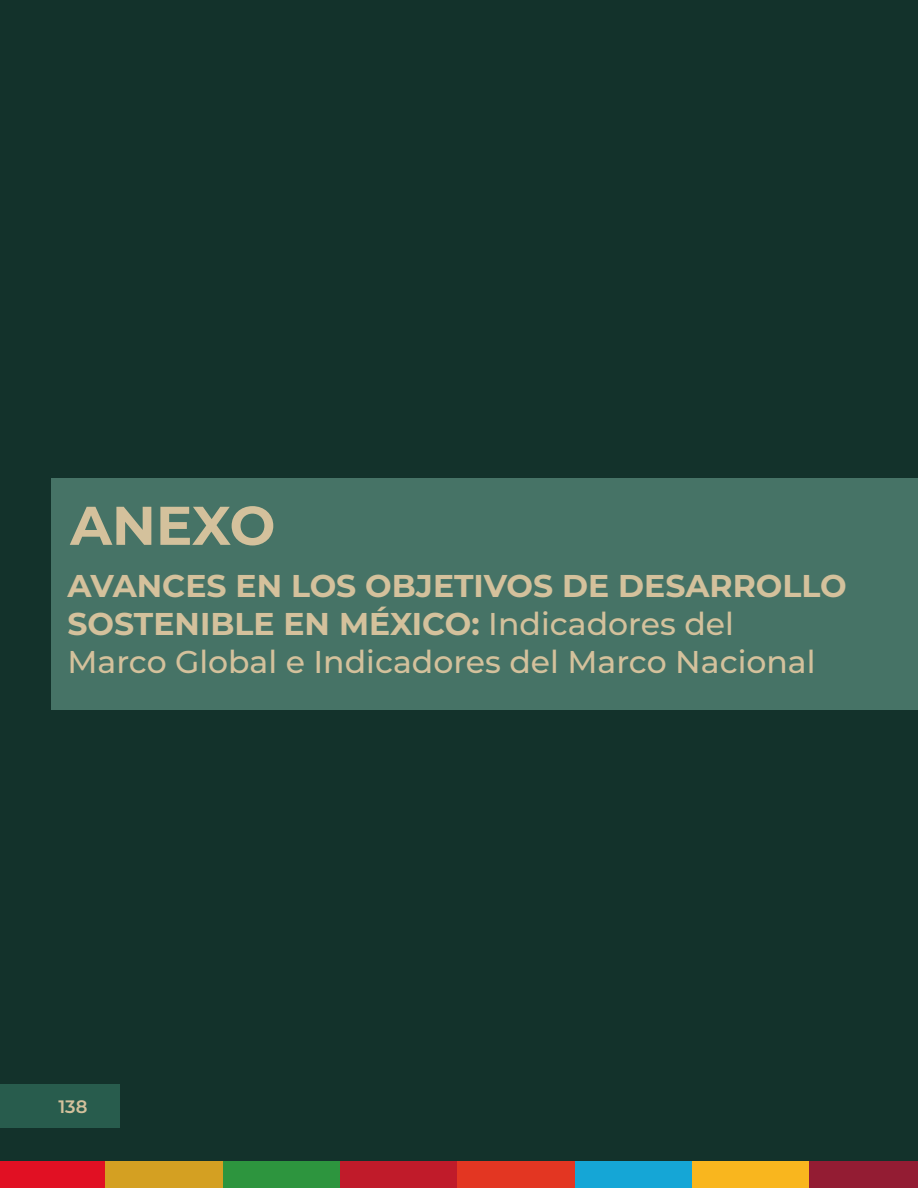
<style>
.page{position:relative;width:918px;height:1188px;background:#fff}
.page>*{position:absolute;margin:0;border:0;box-sizing:border-box;transform-origin:0 0}
.t1{font:700 54.45px "Montserrat";letter-spacing:-.005em;color:#d4c19c}
.t2{font:500 31.5px/37.8px "Montserrat";color:#d4c19c}
.t3{font:600 18px "Montserrat";color:#d4c19c}
.s1{font-weight:700}
</style>
<div class="page">
<div style="left:0;top:1159px;width:106px;height:29px;background:#e11023"></div>
<div style="left:106px;top:1159px;width:117px;height:29px;background:#d4a022"></div>
<div style="left:223px;top:1159px;width:117px;height:29px;background:#2d953e"></div>
<div style="left:340px;top:1159px;width:118px;height:29px;background:#c01b2a"></div>
<div style="left:458px;top:1159px;width:117px;height:29px;background:#e33622"></div>
<div style="left:575px;top:1159px;width:117px;height:29px;background:#15a6d6"></div>
<div style="left:692px;top:1159px;width:118px;height:29px;background:#f9b61e"></div>
<div style="left:810px;top:1159px;width:108px;height:29px;background:#931c33"></div>
<div style="left:0;top:0;width:918px;height:1161px;background:#13322b"></div>
<div style="left:51px;top:478px;width:867px;height:232px;background:#467366"></div>
<div style="left:0;top:1084px;width:119px;height:44px;background:#285c4d"></div>
<h1 class="t1" style="left:70px;top:486px;width:207px">ANEXO</h1>
<p class="t2" style="left:68px;top:566px;width:781px"><span class="s1">AVANCES EN LOS OBJETIVOS DE DESARROLLO<br>SOSTENIBLE EN MÉXICO:</span> Indicadores del<br>Marco Global e Indicadores del Marco Nacional</p>
<p class="t3" style="left:58px;top:1094px;width:31px">138</p>
</div>
